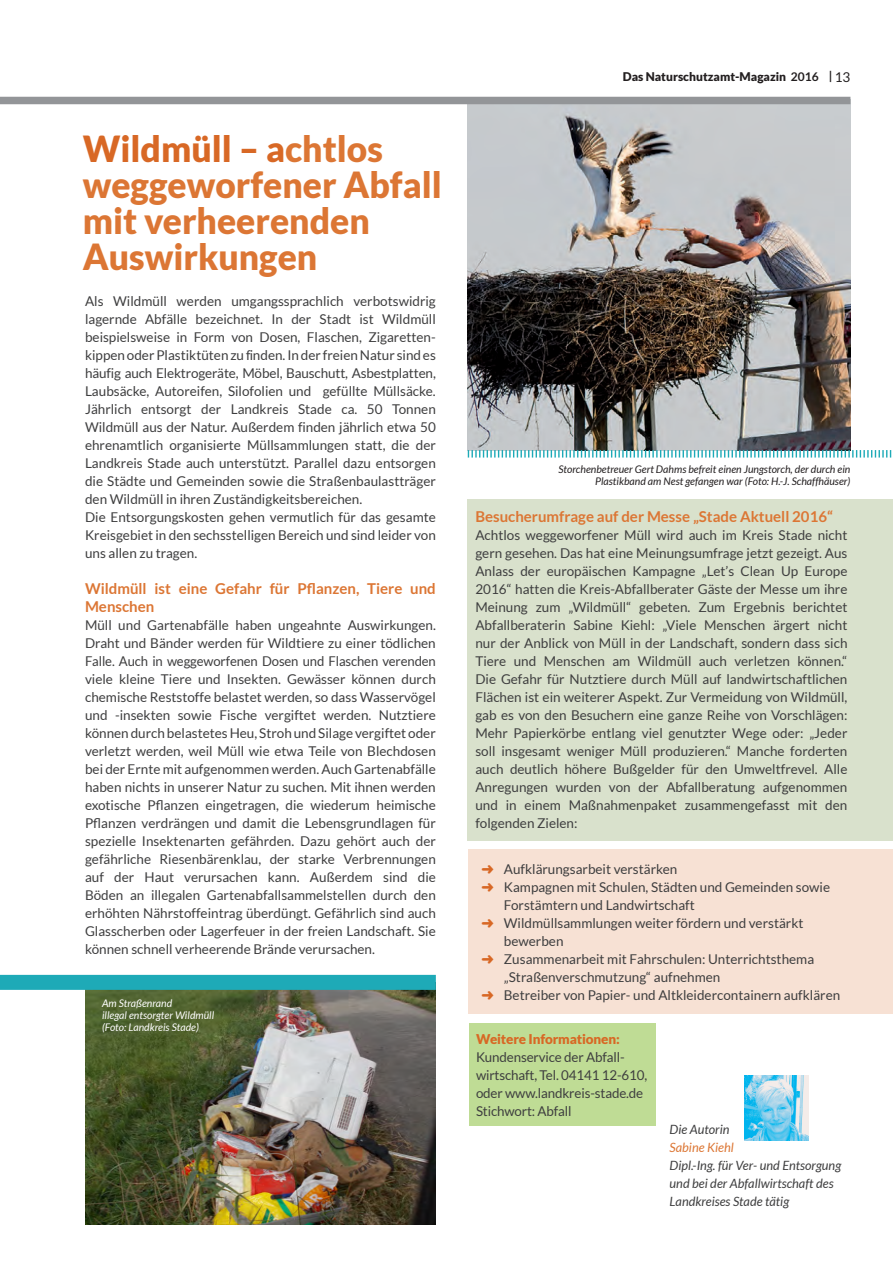
<style>
.page{position:relative;width:893px;height:1263px;background:#fff}
.page>*{position:absolute;margin:0;border:0;box-sizing:border-box;transform-origin:0 0}
.t1{font:900 36px/36px "Lato";color:#dc7634}
.t2{font:700 15px/18px "Lato";color:#dc7634}
.t3{font:13.5px/18px "Lato";color:#3e3e3f}
.t4{font:900 13.5px "Lato";letter-spacing:-.01em;color:#d86825}
.t5{font:italic 12.75px/18px "Lato";color:#3e3e3f}
.t6{font:italic 12.75px "Lato";color:#dc7634}
.t7{font:900 12px "Lato";color:#231f20}
.t8{font:italic 10.5px/12px "Lato";color:#231f20;text-align:right}
.t9{font:italic 10.5px/12px "Lato";color:#fff}
.s1{color:#d86825}
.s2{font-weight:700}
.s3{font-weight:400;font-size:13.5px}
</style>
<div class="page">
<div style="left:468px;top:499px;width:425px;height:342px;background:#d9e1cc"></div>
<div style="left:468px;top:849px;width:425px;height:165px;background:#f7e1d4"></div>
<img style="left:468px;top:104px;width:382px;height:346px">
<img style="left:86px;top:990px;width:350px;height:235px">
<div style="left:0;top:975px;width:436px;height:15px;background:#1eaab7"></div>
<div style="left:0;top:97px;width:850px;height:7px;background:#939598"></div>
<img style="left:744px;top:1076px;width:64px;height:64px">
<svg style="left:468px;top:450px;width:424px;height:8px"></svg>
<div style="left:469px;top:1023px;width:186px;height:103px;background:#bfdc95"></div>
<h1 class="t1" style="left:83px;top:130px;width:361px"><span class="s1">Wildmüll – a</span>chtlos weggeworfener Abfall mit verheerenden<br>Auswirkungen</h1>
<p class="t3" style="left:85px;top:292px;width:352px">Als Wildmüll werden umgangssprachlich verbotswidrig lagernde Abfälle bezeichnet. In der Stadt ist Wildmüll beispielsweise in Form von Dosen, Flaschen, Zigaretten&shy;kippen oder Plastiktüten zu f inden. In der freien Natur sind es häuf ig auch Elektrogeräte, Möbel, Bauschutt, Asbestplatten, Laubsäcke, Autoreifen, Silofolien und gefüllte Müllsäcke.<br>Jährlich entsorgt der Landkreis Stade ca. 50 Tonnen Wildmüll aus der Natur. Außerdem f inden jährlich etwa 50 ehrenamtlich organisierte Müllsammlungen statt, die der Landkreis Stade auch unterstützt. Parallel dazu entsorgen die Städte und Gemeinden sowie die Straßenbaulastträger den Wildmüll in ihren Zuständigkeitsbereichen.<br>Die Entsorgungskosten gehen vermutlich für das gesamte Kreisgebiet in den sechsstelligen Bereich und sind leider von uns allen zu tragen.</p>
<p class="t2" style="left:85px;top:579px;width:352px">Wildmüll ist eine Gefahr für Pflanzen, Tiere und<br>Menschen</p>
<p class="t3" style="left:85px;top:616px;width:352px;text-align:justify">Müll und Gartenabfälle haben ungeahnte Auswirkungen.<br>Draht und Bänder werden für Wildtiere zu einer tödlichen Falle. Auch in weggeworfenen Dosen und Flaschen verenden viele kleine Tiere und Insekten. Gewässer können durch chemische Reststoffe belastet werden, so dass Wasservögel und -insekten sowie Fische vergiftet werden. Nutztiere können durch belastetes Heu, Stroh und Silage vergiftet oder verletzt werden, weil Müll wie etwa Teile von Blechdosen bei der Ernte mit aufgenommen werden. Auch Gartenabfälle haben nichts in unserer Natur zu suchen. Mit ihnen werden exotische Pflanzen eingetragen, die wiederum heimische Pflanzen verdrängen und damit die Lebensgrundlagen für spezielle Insektenarten gefährden. Dazu gehört auch der gefährliche Riesenbärenklau, der starke Verbrennungen auf der Haut verursachen kann. Außerdem sind die Böden an illegalen Gartenabfallsammelstellen durch den erhöhten Nährstoffeintrag überdüngt. Gefährlich sind auch Glasscherben oder Lagerfeuer in der freien Landschaft. Sie können schnell verheerende Brände verursachen.</p>
<p class="t9" style="left:102px;top:998px;width:114px">Am Straßenrand<br>illegal entsorgter Wildmüll (Foto: Landkreis Stade)</p>
<p class="t7" style="left:623px;top:69px;width:229px">Das Naturschutzamt-Magazin <span class="s2">2016 |</span> <span class="s3">13</span></p>
<p class="t8" style="left:558px;top:464px;width:293px">Storchenbetreuer Gert Dahms befreit einen Jungstorch, der durch ein<br>Plastikband am Nest gefangen war (Foto: H.-J. Schaffhäuser)</p>
<p class="t2" style="left:475px;top:507px;width:359px">Besucherumfrage auf der Messe „Stade Aktuell 2016“</p>
<p class="t3" style="left:475px;top:526px;width:374px;text-align:justify">Achtlos weggeworfener Müll wird auch im Kreis Stade nicht gern gesehen. Das hat eine Meinungsumfrage jetzt gezeigt. Aus Anlass der europäischen Kampagne „Let’s Clean Up Europe 2016“ hatten die Kreis-Abfallberater Gäste der Messe um ihre Meinung zum „Wildmüll“ gebeten. Zum Ergebnis berichtet Abfallberaterin Sabine Kiehl: „Viele Menschen ärgert nicht nur der Anblick von Müll in der Landschaft, sondern dass sich Tiere und Menschen am Wildmüll auch verletzen können.“ Die Gefahr für Nutztiere durch Müll auf landwirtschaftlichen Flächen ist ein weiterer Aspekt. Zur Vermeidung von Wildmüll, gab es von den Besuchern eine ganze Reihe von Vorschlägen:<br>Mehr Papierkörbe entlang viel genutzter Wege oder: „Jeder soll insgesamt weniger Müll produzieren.“ Manche forderten auch deutlich höhere Bußgelder für den Umweltfrevel. Alle Anregungen wurden von der Abfallberatung aufgenommen und in einem Maßnahmenpaket zusammengefasst mit den folgenden Zielen:</p>
<p class="t3" style="left:481px;top:860px;width:198px"><span class="s1">➜</span> Aufklärungsarbeit verstärken</p>
<p class="t3" style="left:481px;top:878px;width:350px"><span class="s1">➜</span> Kampagnen mit Schulen, Städten und Gemeinden sowie</p>
<p class="t3" style="left:504px;top:896px;width:192px">Forstämtern und Landwirtschaft</p>
<p class="t3" style="left:481px;top:914px;width:324px"><span class="s1">➜</span> Wildmüllsammlungen weiter fördern und verstärkt</p>
<p class="t3" style="left:504px;top:932px;width:61px">bewerben</p>
<p class="t3" style="left:481px;top:950px;width:334px"><span class="s1">➜</span> Zusammenarbeit mit Fahrschulen: Unterrichtsthema</p>
<p class="t3" style="left:504px;top:968px;width:218px">„Straßenverschmutzung“ aufnehmen</p>
<p class="t3" style="left:481px;top:986px;width:360px"><span class="s1">➜</span> Betreiber von Papier- und Altkleidercontainern aufklären</p>
<p class="t4" style="left:476px;top:1031px;width:145px">Weitere Informationen:</p>
<p class="t3" style="left:476px;top:1048px;width:173px">Kundenservice der Abfall&shy;wirtschaft, Tel. 04141 12-610, oder www.landkreis-stade.de<br>Stichwort: Abfall</p>
<p class="t5" style="left:670px;top:1121px;width:61px">Die Autorin</p>
<p class="t6" style="left:670px;top:1140px;width:66px">Sabine Kiehl</p>
<p class="t5" style="left:670px;top:1157px;width:173px">Dipl.-Ing. für Ver- und Entsorgung und bei der Abfallwirtschaft des<br>Landkreises Stade tätig</p>
</div>
